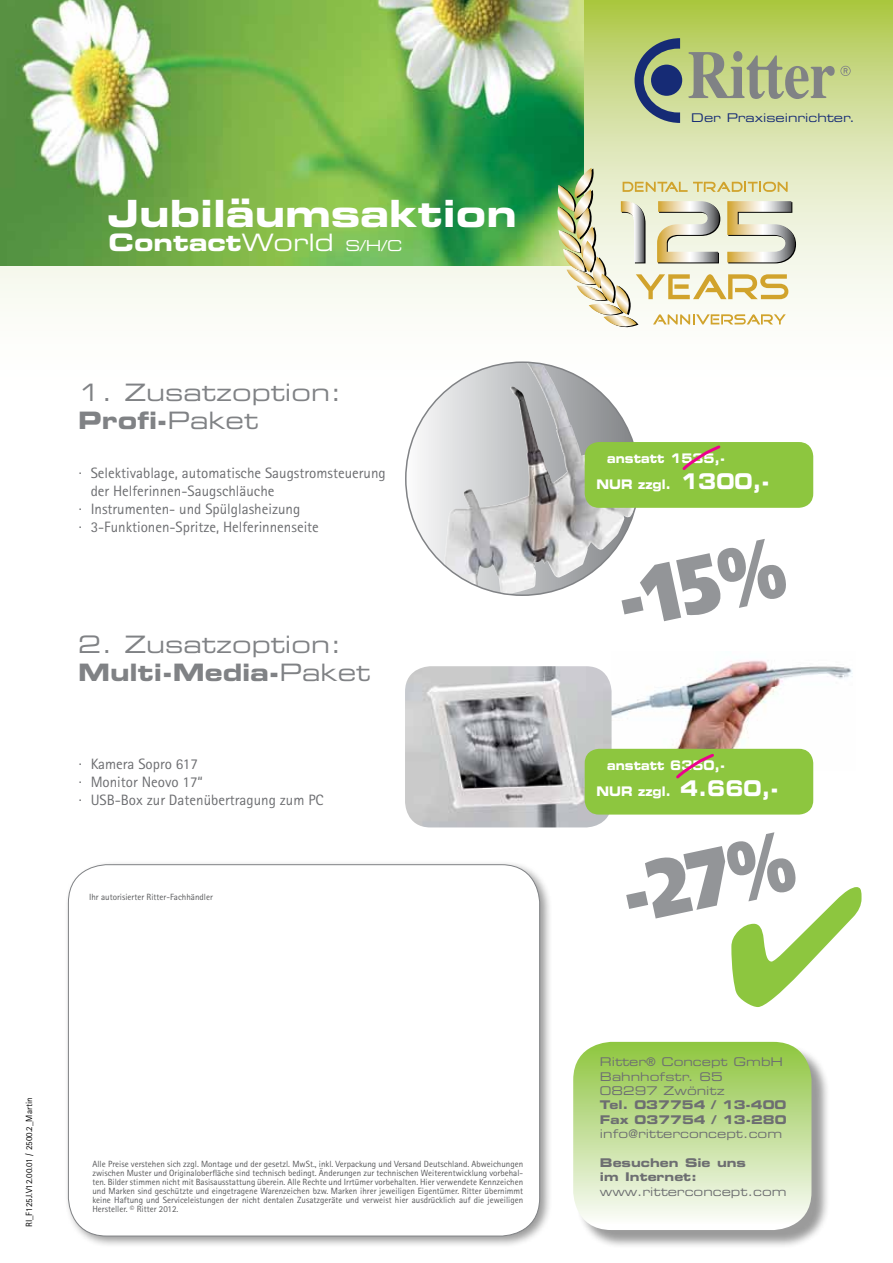
<style>
.page{position:relative;width:893px;height:1263px;background:#fff}
.page>*{position:absolute;margin:0;border:0;box-sizing:border-box;transform-origin:0 0}
.t1{font:900 81.75px "Frutiger";color:#939598;scale:.85 1}
.t2{font:37.5px "Eurostile Bold Extended Two";color:#fff}
.t3{font:24px "Eurostile Extended Two";color:#808285}
.t4{font:24px "Eurostile Bold Extended Two";color:#808285}
.t5{font:24px "Eurostile Bold Extended Two";color:#fff}
.t6{font:15px/18px "Rotis Sans Serif";color:#6d6e71}
.t7{font:13.2px/26px "Eurostile Bold Extended Two";color:#fff;scale:.85 1}
.t8{font:12px/14.4px "Eurostile Extended Two";color:#6d6e71}
.t9{font:12px/14.4px "Eurostile Bold Extended Two";color:#6d6e71}
.t10{font:12px "Eurostile Extended Two";color:#162b75}
.t11{font:9px/9px "Rotis Sans Serif";color:#58595b;text-align:justify}
.t12{font:9px "Rotis Sans Serif";color:#000}
.s1{font-family:"Eurostile Extended Two"}
.s2{font-family:"Eurostile Extended Two";font-size:15px}
.s3{font-size:21.6px}
</style>
<div class="page">
<svg style="left:0;top:0;width:893px;height:415px"></svg>
<div style="left:651px;top:65px;width:31px;height:31px;background:#162b75;border-radius:50%"></div>
<svg style="left:634px;top:38px;width:46px;height:85px"></svg>
<svg style="left:688px;top:51px;width:163px;height:48px;background:#acb784"></svg>
<div style="left:406px;top:362px;width:233px;height:233px;background:#efeff0;border-radius:116px"></div>
<img style="left:444px;top:362px;width:195px;height:232px">
<img style="left:612px;top:660px;width:241px;height:110px">
<img style="left:405px;top:666px;width:207px;height:161px">
<div style="left:585px;top:442px;width:228px;height:66px;background:#8dc63f;border-radius:14px"></div>
<div style="left:585px;top:749px;width:228px;height:65px;background:#8dc63f;border-radius:14px"></div>
<svg style="left:682px;top:445px;width:39px;height:25px"></svg>
<svg style="left:676px;top:753px;width:38px;height:26px"></svg>
<img style="left:0;top:0;width:584px;height:265px">
<svg style="left:553px;top:168px;width:243px;height:165px"></svg>
<svg style="left:731px;top:887px;width:130px;height:120px"></svg>
<div style="left:575px;top:1044px;width:255px;height:205px;background:#000;opacity:.4"></div>
<svg style="left:573px;top:1042px;width:238px;height:188px;background:#c7e0a0"></svg>
<div style="left:64px;top:860px;width:488px;height:388px;background:#000;opacity:.4"></div>
<div style="left:68px;top:865px;width:472px;height:371px;background:#fff;border-radius:38px"></div>
<h2 class="t2" style="left:108px;top:187px;width:411px">Jubiläumsaktion</h2>
<h3 class="t5" style="left:109px;top:225px;width:295px">Contact<span class="s1">World</span> <span class="s2">S/H/C</span></h3>
<h3 class="t3" style="left:78px;top:376px;width:265px">1. Zusatzoption:</h3>
<h3 class="t4" style="left:78px;top:404px;width:182px">Profi-<span class="s1">Paket</span></h3>
<h3 class="t6" style="left:79px;top:464px;width:309px">· Selektivablage, automatische Saugstromsteuerung</h3>
<h3 class="t6" style="left:91px;top:482px;width:185px">der Helferinnen-Saugschläuche</h3>
<h3 class="t6" style="left:79px;top:500px;width:223px">· Instrumenten- und Spülglasheizung</h3>
<h3 class="t6" style="left:79px;top:518px;width:242px">· 3-Funktionen-Spritze, Helferinnenseite</h3>
<h3 class="t3" style="left:78px;top:627px;width:265px">2. Zusatzoption:</h3>
<h3 class="t4" style="left:78px;top:656px;width:294px">Multi-Media-<span class="s1">Paket</span></h3>
<h3 class="t6" style="left:79px;top:755px;width:246px">· Kamera Sopro 617<br>· Monitor Neovo 17“<br>· USB-Box zur Datenübertragung zum PC</h3>
<p class="t11" style="left:89px;top:892px;width:125px">Ihr autorisierter Ritter-Fachhändler</p>
<p class="t12" style="left:24px;top:1227px;width:131px;rotate:-90deg">RI_F125J.V12.00.01 / 2500.2_Martin</p>
<p class="t11" style="left:92px;top:1159px;width:432px">Alle Preise verstehen sich zzgl. Montage und der gesetzl. MwSt., inkl. Verpackung und Versand Deutschland. Abweichungen zwischen Muster und Originaloberfläche sind technisch bedingt. Änderungen zur technischen Weiterentwicklung vorbehal&shy;ten. Bilder stimmen nicht mit Basisausstattung überein. Alle Rechte und Irrtümer vorbehalten. Hier verwendete Kennzeichen und Marken sind geschützte und eingetragene Warenzeichen bzw. Marken ihrer jeweiligen Eigentümer. Ritter übernimmt keine Haftung und Serviceleistungen der nicht dentalen Zusatzgeräte und verweist hier ausdrücklich auf die jeweiligen Hersteller. © Ritter 2012.</p>
<h3 class="t10" style="left:691px;top:110px;width:165px">Der Praxiseinrichter.</h3>
<h3 class="t7" style="left:596px;top:445px;width:205px;text-indent:11px">anstatt 1535,-<br>NUR zzgl. <span class="s3">1300,-</span></h3>
<h1 class="t1" style="left:608px;top:553px;width:201px;rotate:-12deg">-15%</h1>
<h3 class="t7" style="left:596px;top:752px;width:216px;text-indent:11px">anstatt 6350,-<br>NUR zzgl. <span class="s3">4.660,-</span></h3>
<h1 class="t1" style="left:613px;top:847px;width:207px;rotate:-12deg">-27%</h1>
<h3 class="t8" style="left:600px;top:1054px;width:185px">Ritter® Concept GmbH<br>Bahnhofstr. 65<br>08297 Zwönitz</h3>
<h3 class="t9" style="left:600px;top:1098px;width:188px">Tel. 037754 / 13-400<br>Fax 037754 / 13-280</h3>
<h3 class="t8" style="left:600px;top:1126px;width:184px">info@ritterconcept.com</h3>
<h3 class="t9" style="left:600px;top:1155px;width:148px">Besuchen Sie uns im Internet:</h3>
<h3 class="t8" style="left:600px;top:1184px;width:188px">www.ritterconcept.com</h3>
</div>
